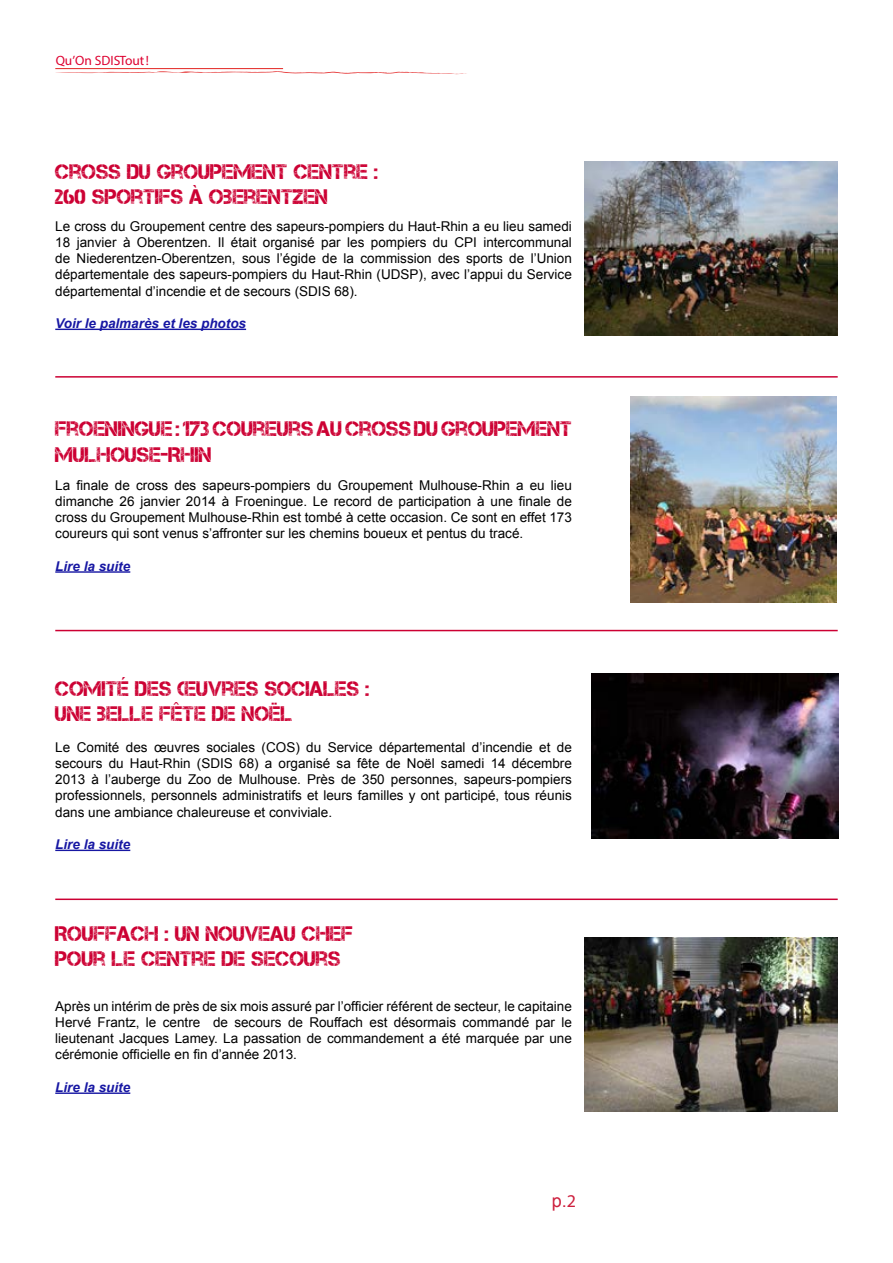
<style>
.page{position:relative;width:893px;height:1263px;background:#fff}
.page>*{position:absolute;margin:0;border:0;box-sizing:border-box;transform-origin:0 0}
.t1{font:21px/25.2px "Captureit";color:#c03}
.t2{font:18px "Arial";color:#cd1f3d}
.t3{font:13.5px/16.2px "Arial";color:#000;text-align:justify}
.t4{font:italic 700 13.5px "Arial";color:#1717a3}
.t5{font:13.5px "Myriad Pro";color:#de0030}
.s1{font-family:"Myriad Pro"}
</style>
<div class="page">
<svg style="left:56px;top:71px;width:411px;height:3px"></svg>
<hr style="left:55px;top:68px;width:228px;height:1px;background:#e32421">
<hr style="left:55px;top:571px;width:75px;height:2px;background:#1717a3">
<hr style="left:55px;top:850px;width:75px;height:1px;background:#1717a3">
<hr style="left:55px;top:630px;width:783px;height:1px;background:#c03">
<hr style="left:55px;top:376px;width:783px;height:2px;background:#c03">
<img style="left:631px;top:397px;width:205px;height:205px">
<hr style="left:55px;top:329px;width:191px;height:1px;background:#1717a3">
<img style="left:585px;top:161px;width:253px;height:175px">
<img style="left:591px;top:673px;width:247px;height:165px">
<hr style="left:55px;top:898px;width:783px;height:2px;background:#c03">
<hr style="left:55px;top:1092px;width:75px;height:2px;background:#1717a3">
<img style="left:585px;top:937px;width:253px;height:175px">
<p class="t5" style="left:56px;top:52px;width:95px">Qu’On SDIS Tout !</p>
<p class="t1" style="left:55px;top:159px;width:324px">CROSS DU GROUPEMENT CENTRE :</p>
<p class="t1" style="left:55px;top:184px;width:274px">260 SPORTIFS À OBERENTZEN</p>
<p class="t3" style="left:55px;top:218px;width:518px">Le cross du Groupement centre des sapeurs-pompiers du Haut-Rhin a eu lieu samedi 18 janvier à Oberentzen. Il était organisé par les pompiers du CPI intercommunal de Niederentzen-Oberentzen, sous l’égide de la commission des sports de l’Union départementale des sapeurs-pompiers du Haut-Rhin (UDSP), avec l’appui du Service départemental d’incendie et de secours (SDIS 68).</p>
<p class="t4" style="left:55px;top:314px;width:192px">Voir le palmarès et les photos</p>
<p class="t1" style="left:55px;top:416px;width:518px">FROENINGUE : 173 COUREURS AU CROSS DU GROUPEMENT<br>MULHOUSE-RHIN</p>
<p class="t3" style="left:55px;top:477px;width:518px">La finale de cross des sapeurs-pompiers du Groupement Mulhouse-Rhin a eu lieu dimanche 26 janvier 2014 à Froeningue. Le record de participation à une finale de cross du Groupement Mulhouse-Rhin est tombé à cette occasion. Ce sont en effet 173 coureurs qui sont venus s’affronter sur les chemins boueux et pentus du tracé.</p>
<p class="t4" style="left:55px;top:557px;width:77px">Lire la suite</p>
<p class="t1" style="left:55px;top:676px;width:316px">COMITÉ DES ŒUVRES SOCIALES :</p>
<p class="t1" style="left:55px;top:701px;width:239px">UNE BELLE FÊTE DE NOËL</p>
<p class="t3" style="left:55px;top:739px;width:518px">Le Comité des œuvres sociales (COS) du Service départemental d’incendie et de secours du Haut-Rhin (SDIS 68) a organisé sa fête de Noël samedi 14 décembre 2013 à l’auberge du Zoo de Mulhouse. Près de 350 personnes, sapeurs-pompiers professionnels, personnels administratifs et leurs familles y ont participé, tous réunis dans une ambiance chaleureuse et conviviale.</p>
<p class="t4" style="left:55px;top:835px;width:77px">Lire la suite</p>
<p class="t1" style="left:55px;top:921px;width:299px">ROUFFACH : UN NOUVEAU CHEF</p>
<p class="t1" style="left:55px;top:946px;width:287px">POUR LE CENTRE DE SECOURS</p>
<p class="t3" style="left:55px;top:998px;width:518px">Après un intérim de près de six mois assuré par l’officier référent de secteur, le capitaine Hervé Frantz, le centre de secours de Rouffach est désormais commandé par le lieutenant Jacques Lamey. La passation de commandement a été marquée par une cérémonie officielle en fin d’année 2013.</p>
<p class="t4" style="left:55px;top:1078px;width:77px">Lire la suite</p>
<p class="t2" style="left:552px;top:1189px;width:26px">p.<span class="s1">2</span></p>
</div>
